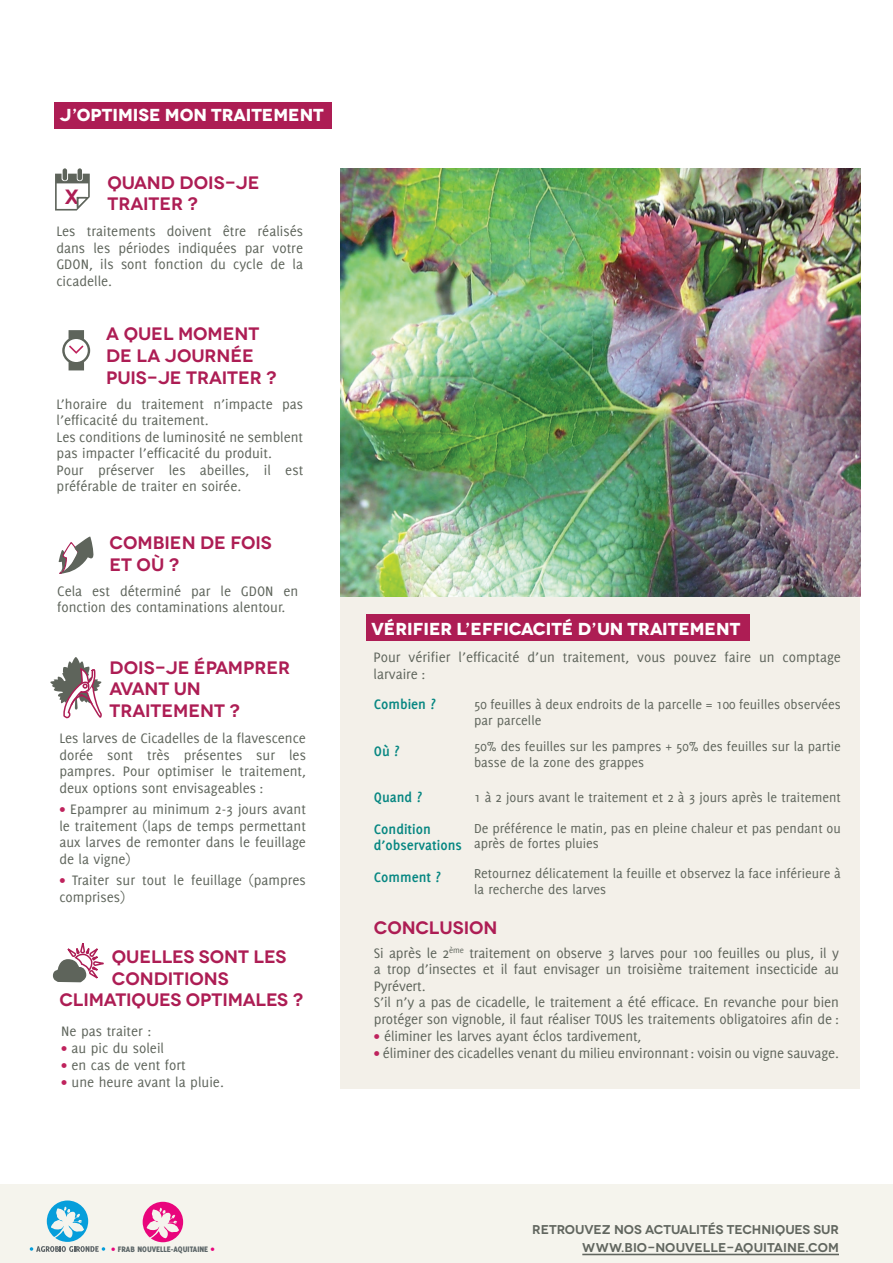
<style>
.page{position:relative;width:893px;height:1263px;background:#fff}
.page>*{position:absolute;margin:0;border:0;box-sizing:border-box;transform-origin:0 0}
.t1{font:600 20.55px "Novecentowide";color:#ad1d54}
.t2{font:600 18px/21.6px "Novecentowide";color:#ad1d54}
.t3{font:700 17.4px "Novecentowide";color:#fff}
.t4{font:15px/16.5px "Delicious";color:#5e645b}
.t5{font:700 15px/31.5px "Delicious";color:#078782}
.t6{font:14.25px/15.8px "Delicious";color:#5e645b}
.t7{font:600 12.75px/18px "Novecentowide";color:#61665f;text-align:right}
.t8{font:800 8.7px "Delicious";color:#5c6668}
.s1{font-size:14.25px;color:#bf235d}
.s2{color:#e9057c}
</style>
<div class="page">
<div style="left:340px;top:596px;width:520px;height:493px;background:#f3f0e9"></div>
<div style="left:366px;top:614px;width:383px;height:27px;background:#ad1d54"></div>
<img style="left:340px;top:168px;width:520px;height:428px">
<div style="left:54px;top:102px;width:278px;height:27px;background:#ad1d54"></div>
<svg style="left:55px;top:168px;width:35px;height:43px"></svg>
<svg style="left:62px;top:330px;width:28px;height:40px"></svg>
<svg style="left:58px;top:536px;width:36px;height:38px"></svg>
<svg style="left:52px;top:943px;width:52px;height:40px"></svg>
<svg style="left:50px;top:657px;width:52px;height:62px"></svg>
<div style="left:0;top:1185px;width:893px;height:78px;background:#f5f4ed"></div>
<svg style="left:143px;top:1202px;width:40px;height:40px"></svg>
<hr style="left:582px;top:1254px;width:257px;height:1px;background:#61665f">
<svg style="left:30px;top:1200px;width:75px;height:52px"></svg>
<p class="t3" style="left:60px;top:104px;width:265px">J’OPTIMISE MON TRAITEMENT</p>
<h1 class="t1" style="left:65px;top:184px;width:16px">X</h1>
<p class="t2" style="left:108px;top:172px;width:153px">QUAND DOIS-JE<br>TRAITER ?</p>
<p class="t4" style="left:56px;top:223px;width:248px;text-align:justify">Les traitements doivent être réalisés dans les périodes indiquées par votre GDON, ils sont fonction du cycle de la cicadelle.</p>
<p class="t2" style="left:106px;top:323px;width:172px">A QUEL MOMENT<br>DE LA JOURNÉE<br>PUIS-JE TRAITER ?</p>
<p class="t4" style="left:57px;top:396px;width:248px">L’horaire du traitement n’impacte pas l’efficacité du traitement.<br>Les conditions de luminosité ne semblent pas impacter l’efficacité du produit.<br>Pour préserver les abeilles, il est préférable de traiter en soirée.</p>
<p class="t2" style="left:110px;top:532px;width:164px">COMBIEN DE FOIS<br>ET OÙ ?</p>
<p class="t4" style="left:57px;top:582px;width:243px">Cela est déterminé par le GDON en fonction des contaminations alentour.</p>
<p class="t2" style="left:110px;top:657px;width:182px">DOIS-JE ÉPAMPRER<br>AVANT UN<br>TRAITEMENT ?</p>
<p class="t4" style="left:59px;top:730px;width:248px;text-align:justify">Les larves de Cicadelles de la flavescence dorée sont très présentes sur les pampres. Pour optimiser le traitement, deux options sont envisageables :</p>
<p class="t4" style="left:59px;top:801px;width:248px;text-align:justify"><span class="s1">•</span> Epamprer au minimum 2-3 jours avant le traitement (laps de temps permettant aux larves de remonter dans le feuillage de la vigne)</p>
<p class="t4" style="left:59px;top:872px;width:248px"><span class="s1">•</span> Traiter sur tout le feuillage (pampres comprises)</p>
<p class="t2" style="left:112px;top:946px;width:176px">QUELLES SONT LES</p>
<p class="t2" style="left:112px;top:968px;width:118px">CONDITIONS</p>
<p class="t2" style="left:59px;top:989px;width:245px">CLIMATIQUES OPTIMALES ?</p>
<p class="t4" style="left:61px;top:1022px;width:92px">Ne pas traiter :</p>
<p class="t4" style="left:61px;top:1039px;width:104px"><span class="s1">•</span> au pic du soleil</p>
<p class="t4" style="left:61px;top:1057px;width:126px"><span class="s1">•</span> en cas de vent fort</p>
<p class="t4" style="left:61px;top:1074px;width:164px"><span class="s1">•</span> une heure avant la pluie.</p>
<p class="t3" style="left:372px;top:618px;width:370px">VÉRIFIER L’EFFICACITÉ D’UN TRAITEMENT</p>
<p class="t4" style="left:374px;top:649px;width:469px">Pour vérifier l’efficacité d’un traitement, vous pouvez faire un comptage larvaire :</p>
<p class="t6" style="left:474px;top:696px;width:368px">50 feuilles à deux endroits de la parcelle = 100 feuilles observées par parcelle</p>
<p class="t5" style="left:374px;top:689px;width:64px">Combien ?</p>
<p class="t5" style="left:374px;top:735px;width:27px">Où ?</p>
<p class="t5" style="left:374px;top:782px;width:59px">Quand ?<br>Condition</p>
<p class="t5" style="left:374px;top:830px;width:90px">d’observations<br>Comment ?</p>
<p class="t2" style="left:374px;top:917px;width:125px">CONCLUSION</p>
<p class="t6" style="left:474px;top:738px;width:368px">50% des feuilles sur les pampres + 50% des feuilles sur la partie basse de la zone des grappes</p>
<p class="t6" style="left:474px;top:782px;width:368px;line-height:30.2px">1 à 2 jours avant le traitement et 2 à 3 jours après le traitement<br>De préférence le matin, pas en pleine chaleur et pas pendant ou</p>
<p class="t6" style="left:474px;top:828px;width:368px;line-height:29.8px">après de fortes pluies<br>Retournez délicatement la feuille et observez la face inférieure à</p>
<p class="t6" style="left:474px;top:881px;width:134px">la recherche des larves</p>
<p class="t4" style="left:374px;top:944px;width:467px">Si après le 2<sup>ème</sup> traitement on observe 3 larves pour 100 feuilles ou plus, il y a trop d’insectes et il faut envisager un troisième traitement insecticide au Pyrévert.<br>S’il n’y a pas de cicadelle, le traitement a été efficace. En revanche pour bien protéger son vignoble, il faut réaliser TOUS les traitements obligatoires afin de :</p>
<p class="t4" style="left:374px;top:1027px;width:269px"><span class="s1">•</span> éliminer les larves ayant éclos tardivement,</p>
<p class="t4" style="left:374px;top:1045px;width:467px"><span class="s1">•</span> éliminer des cicadelles venant du milieu environnant : voisin ou vigne sauvage.</p>
<p class="t8" style="left:112px;top:1244px;width:104px"><span class="s2">•</span> FRAB NOUVELLE-AQUITAINE <span class="s2">•</span></p>
<p class="t7" style="left:532px;top:1221px;width:308px">RETROUVEZ NOS ACTUALITÉS TECHNIQUES SUR<br>WWW.BIO-NOUVELLE-AQUITAINE.COM</p>
</div>
